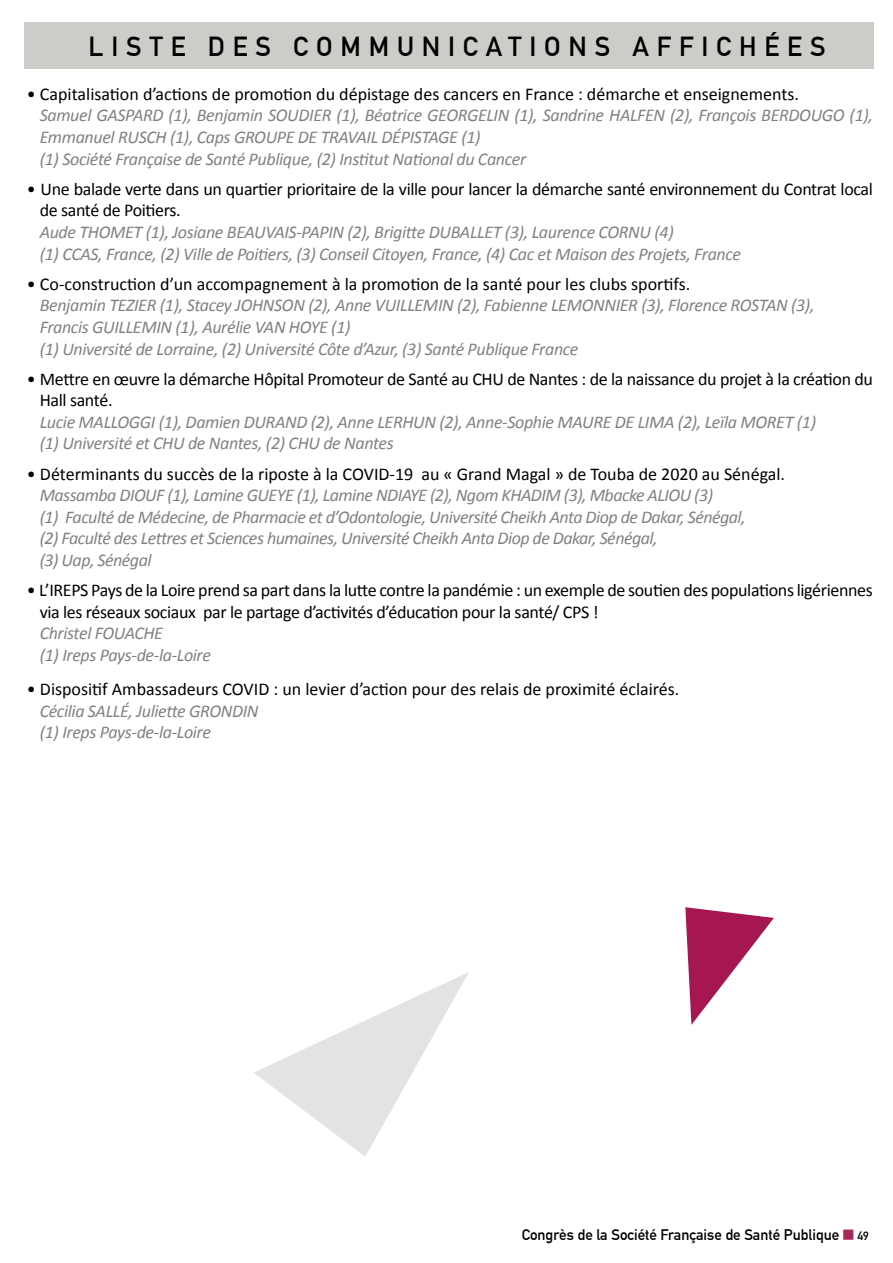
<style>
.page{position:relative;width:893px;height:1263px;background:#fff}
.page>*{position:absolute;margin:0;border:0;box-sizing:border-box;transform-origin:0 0}
.t1{font:700 27px "DIN Alternate";letter-spacing:.29em;color:#000}
.t2{font:italic 18px/21.6px "Calibri";letter-spacing:-.02em;color:#818181}
.t3{font:18px/21.6px "Calibri";letter-spacing:-.02em;color:#000}
.t4{font:18px "Calibri";color:#000}
.t5{font:700 15px "DIN Alternate";color:#000}
.s1{font-size:12px}
</style>
<div class="page">
<div style="left:24px;top:22px;width:849px;height:47px;background:#ccccc9"></div>
<svg style="left:685px;top:907px;width:89px;height:118px"></svg>
<svg style="left:254px;top:972px;width:215px;height:184px"></svg>
<h1 class="t1" style="left:89px;top:26px;width:739px">LISTE DES COMMUNICATIONS AFFICHÉES</h1>
<p class="t4" style="left:27px;top:83px;width:774px">• Capitalisation d’actions de promotion du dépistage des cancers en France : démarche et enseignements.</p>
<p class="t2" style="left:40px;top:104px;width:835px">Samuel GASPARD (1), Benjamin SOUDIER (1), Béatrice GEORGELIN (1), Sandrine HALFEN (2), François BERDOUGO (1),<br>Emmanuel RUSCH (1), Caps GROUPE DE TRAVAIL DÉPISTAGE (1)<br>(1) Société Française de Santé Publique, (2) Institut National du Cancer</p>
<p class="t3" style="left:40px;top:178px;width:835px;text-indent:-13px">• Une balade verte dans un quartier prioritaire de la ville pour lancer la démarche santé environnement du Contrat local de santé de Poitiers.</p>
<p class="t2" style="left:40px;top:221px;width:703px">Aude THOMET (1), Josiane BEAUVAIS-PAPIN (2), Brigitte DUBALLET (3), Laurence CORNU (4)<br>(1) CCAS, France, (2) Ville de Poitiers, (3) Conseil Citoyen, France, (4) Cac et Maison des Projets, France</p>
<p class="t4" style="left:27px;top:272px;width:665px">• Co-construction d’un accompagnement à la promotion de la santé pour les clubs sportifs.</p>
<p class="t2" style="left:40px;top:294px;width:776px">Benjamin TEZIER (1), Stacey JOHNSON (2), Anne VUILLEMIN (2), Fabienne LEMONNIER (3), Florence ROSTAN (3),<br>Francis GUILLEMIN (1), Aurélie VAN HOYE (1)<br>(1) Université de Lorraine, (2) Université Côte d’Azur, (3) Santé Publique France</p>
<p class="t3" style="left:40px;top:368px;width:835px;text-indent:-13px">• Mettre en œuvre la démarche Hôpital Promoteur de Santé au CHU de Nantes : de la naissance du projet à la création du<br>Hall santé.</p>
<p class="t2" style="left:40px;top:410px;width:778px">Lucie MALLOGGI (1), Damien DURAND (2), Anne LERHUN (2), Anne-Sophie MAURE DE LIMA (2), Leïla MORET (1) (1) Université et CHU de Nantes, (2) CHU de Nantes</p>
<p class="t4" style="left:27px;top:462px;width:760px">• Déterminants du succès de la riposte à la COVID-19 au « Grand Magal » de Touba de 2020 au Sénégal.</p>
<p class="t2" style="left:40px;top:484px;width:707px">Massamba DIOUF (1), Lamine GUEYE (1), Lamine NDIAYE (2), Ngom KHADIM (3), Mbacke ALIOU (3)<br>(1) Faculté de Médecine, de Pharmacie et d’Odontologie, Université Cheikh Anta Diop de Dakar, Sénégal, (2) Faculté des Lettres et Sciences humaines, Université Cheikh Anta Diop de Dakar, Sénégal,<br>(3) Uap, Sénégal</p>
<p class="t3" style="left:40px;top:579px;width:835px;text-indent:-13px">• L’IREPS Pays de la Loire prend sa part dans la lutte contre la pandémie : un exemple de soutien des populations ligériennes via les réseaux sociaux par le partage d’activités d’éducation pour la santé/ CPS !</p>
<p class="t2" style="left:40px;top:622px;width:173px">Christel FOUACHE<br>(1) Ireps Pays-de-la-Loire</p>
<p class="t4" style="left:27px;top:678px;width:654px">• Dispositif Ambassadeurs COVID : un levier d’action pour des relais de proximité éclairés.</p>
<p class="t2" style="left:40px;top:699px;width:220px">Cécilia SALLÉ, Juliette GRONDIN (1) Ireps Pays-de-la-Loire</p>
<p class="t5" style="left:522px;top:1223px;width:348px">Congrès de la Société Française de Santé Publique <span class="s1">49</span></p>
</div>
